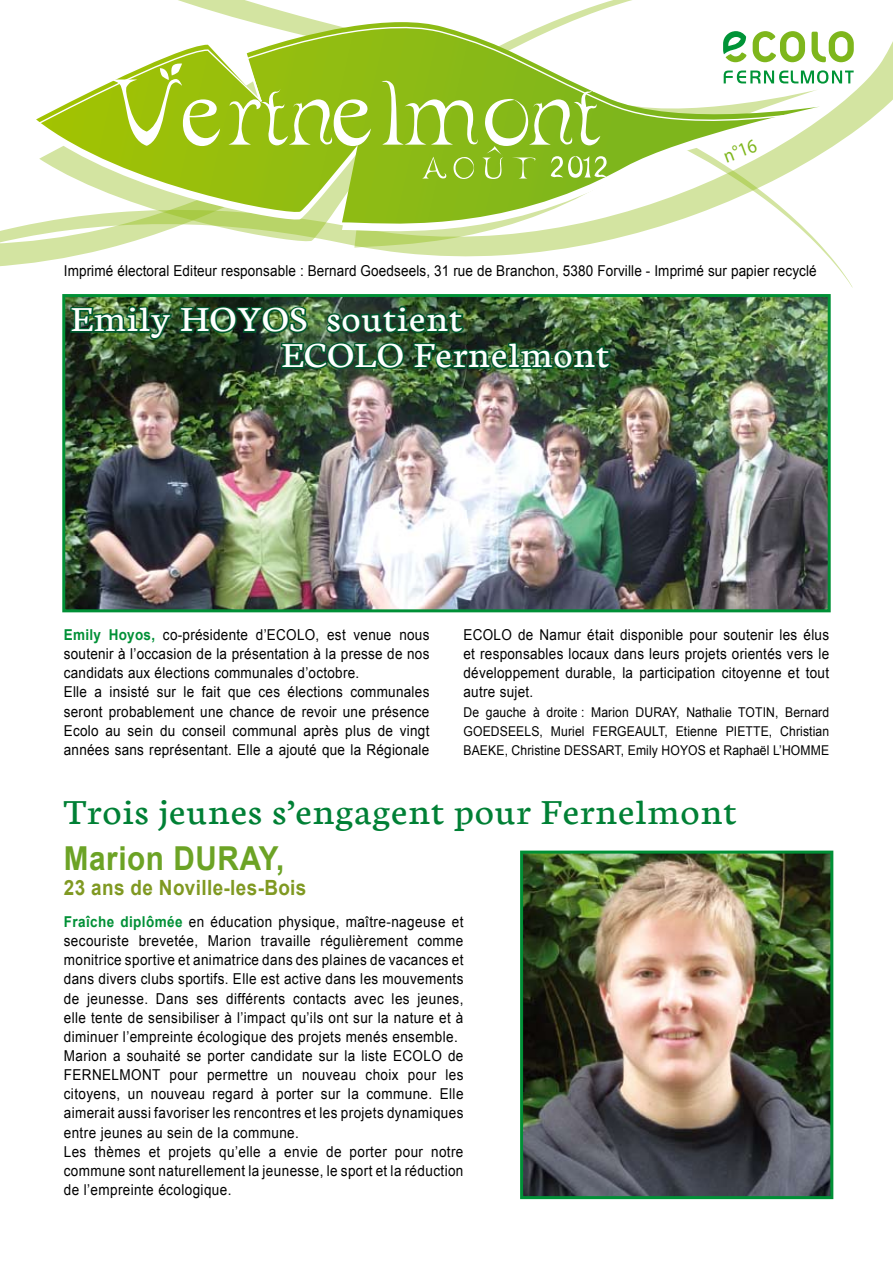
<style>
.page{position:relative;width:893px;height:1263px;background:#fff}
.page>*{position:absolute;margin:0;border:0;box-sizing:border-box;transform-origin:0 0}
.t1{font:37.5px "Neuton";letter-spacing:.02em;color:#008035;scale:1.1 1}
.t2{font:37.5px/36px "Neuton";letter-spacing:.02em;color:#fff;scale:1.1 1}
.t3{font:700 33px "Arial";letter-spacing:.02em;color:#6ca325;scale:.9 1}
.t4{font:700 21px "Arial";letter-spacing:.02em;color:#809922;scale:.9 1}
.t5{font:700 19.5px "Futura BT";color:#7eb61c;scale:.91 1}
.t6{font:15px/19.2px "Arial";letter-spacing:.03em;color:#000;scale:.9 1}
.t7{font:15px "Arial";letter-spacing:.01em;color:#000;scale:.9 1}
.t8{font:13.5px/19.2px "Arial";letter-spacing:.01em;color:#000;text-align:justify;scale:.9 1}
.s1{font-weight:700;color:#009036}
</style>
<div class="page">
<img style="left:66px;top:298px;width:761px;height:310px">
<div style="left:62px;top:294px;width:769px;height:318px;border:3px solid #009036"></div>
<svg style="left:0;top:0;width:853px;height:287px"></svg>
<svg style="left:0;top:13px;width:893px;height:243px"></svg>
<svg style="left:36px;top:237px;width:743px;height:7px"></svg>
<svg style="left:36px;top:22px;width:784px;height:215px"></svg>
<svg style="left:35px;top:13px;width:752px;height:116px"></svg>
<svg style="left:724px;top:70px;width:130px;height:14px"></svg>
<svg style="left:111px;top:63px;width:109px;height:83px"></svg>
<svg style="left:228px;top:89px;width:143px;height:57px"></svg>
<svg style="left:753px;top:31px;width:52px;height:31px"></svg>
<svg style="left:811px;top:31px;width:43px;height:31px"></svg>
<svg style="left:723px;top:31px;width:24px;height:31px"></svg>
<svg style="left:381px;top:80px;width:226px;height:99px;background:#9bc440"></svg>
<img style="left:68px;top:303px;width:545px;height:68px">
<img style="left:524px;top:854px;width:305px;height:341px">
<div style="left:520px;top:850px;width:313px;height:349px;border:3px solid #009036"></div>
<h3 class="t5" style="left:720px;top:145px;width:38px;rotate:-20deg">n°16</h3>
<p class="t7" style="left:64px;top:261px;width:838px">Imprimé électoral Editeur responsable : Bernard Goedseels, 31 rue de Branchon, 5380 Forville - Imprimé sur papier recyclé</p>
<h1 class="t2" style="left:282px;top:300px;width:299px;text-indent:-211px">Emily HOYOS soutient<br>ECOLO Fernelmont</h1>
<p class="t6" style="left:64px;top:625px;width:408px"><span class="s1">Emily Hoyos,</span> co-présidente d’ECOLO, est venue nous soutenir à l’occasion de la présentation à la presse de nos candidats aux élections communales d’octobre.<br>Elle a insisté sur le fait que ces élections communales seront probablement une chance de revoir une présence Ecolo au sein du conseil communal après plus de vingt années sans représentant. Elle a ajouté que la Régionale</p>
<p class="t6" style="left:463px;top:625px;width:408px;text-align:justify">ECOLO de Namur était disponible pour soutenir les élus et responsables locaux dans leurs projets orientés vers le développement durable, la participation citoyenne et tout autre sujet.</p>
<p class="t8" style="left:463px;top:702px;width:408px">De gauche à droite : Marion DURAY, Nathalie TOTIN, Bernard GOEDSEELS, Muriel FERGEAULT, Etienne PIETTE, Christian BAEKE, Christine DESSART, Emily HOYOS et Raphaël L’HOMME</p>
<h1 class="t1" style="left:64px;top:790px;width:613px">Trois jeunes s’engagent pour Fernelmont</h1>
<h2 class="t3" style="left:64px;top:836px;width:247px">Marion DURAY,</h2>
<h3 class="t4" style="left:64px;top:873px;width:271px">23 ans de Noville-les-Bois</h3>
<p class="t6" style="left:64px;top:912px;width:446px"><span class="s1">Fraîche diplômée</span> en éducation physique, maître-nageuse et secouriste brevetée, Marion travaille régulièrement comme monitrice sportive et animatrice dans des plaines de vacances et dans divers clubs sportifs. Elle est active dans les mouvements de jeunesse. Dans ses différents contacts avec les jeunes, elle tente de sensibiliser à l’impact qu’ils ont sur la nature et à diminuer l’empreinte écologique des projets menés ensemble.<br>Marion a souhaité se porter candidate sur la liste ECOLO de FERNELMONT pour permettre un nouveau choix pour les citoyens, un nouveau regard à porter sur la commune. Elle aimerait aussi favoriser les rencontres et les projets dynamiques entre jeunes au sein de la commune.<br>Les thèmes et projets qu’elle a envie de porter pour notre commune sont naturellement la jeunesse, le sport et la réduction de l’empreinte écologique.</p>
</div>
